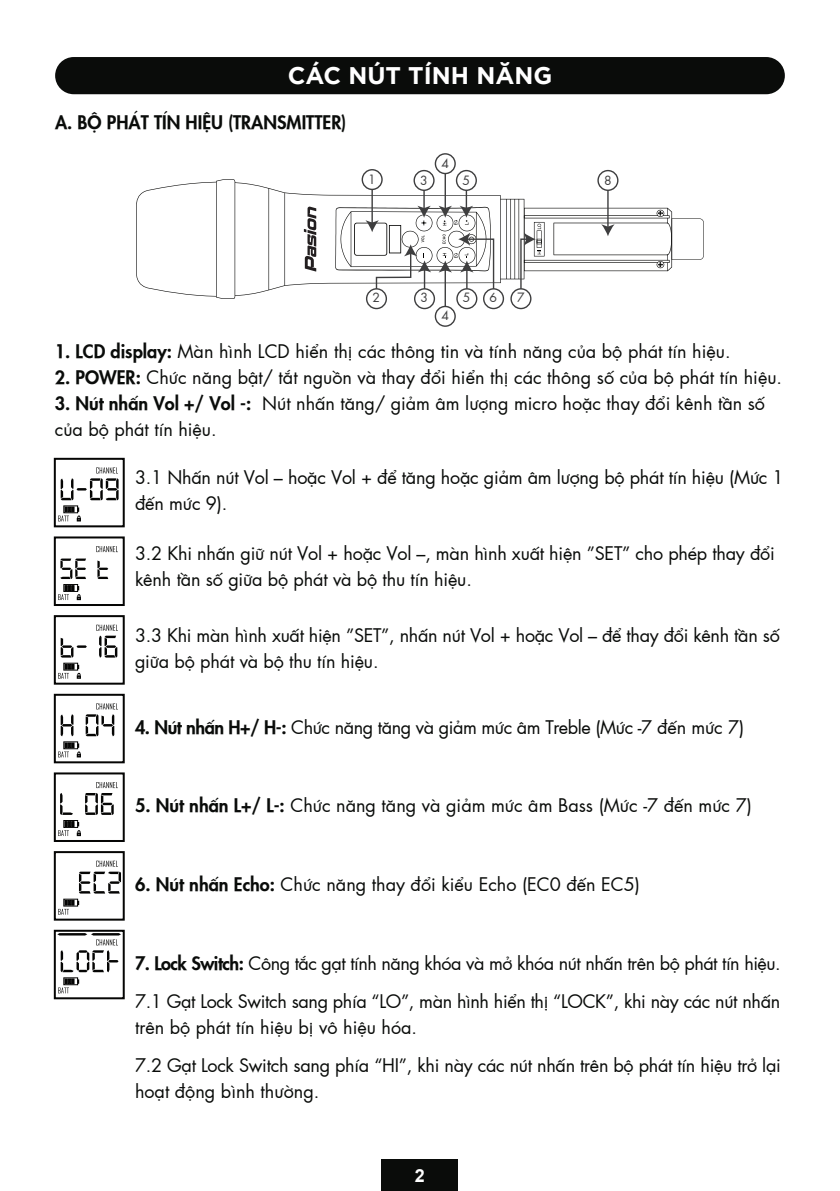
<style>
.page{position:relative;width:840px;height:1191px;background:#fff}
.page>*{position:absolute;margin:0;border:0;box-sizing:border-box;transform-origin:0 0}
.t1{font:700 24px "SVN Gotham";color:#fff}
.t2{font:18px/26px "SFU Futura";letter-spacing:-.015em;color:#0a0c0a}
.t3{font:800 18px "SFU Futura";color:#0a0c0a}
.t4{font:700 18px "Arial";color:#fff}
.t5{font:12.2px "SFU Futura";color:#3e3e3f}
.s1{font-weight:800}
</style>
<div class="page">
<div style="left:55px;top:57px;width:729px;height:37px;background:#0a0c0a;border-radius:19px"></div>
<div style="left:382px;top:1159px;width:76px;height:32px;background:#0a0c0a"></div>
<svg style="left:136px;top:179px;width:364px;height:120px"></svg>
<svg style="left:304px;top:206px;width:12px;height:65px"></svg>
<div style="left:361px;top:169px;width:21px;height:21px;border:1px solid #3e3e3f;border-radius:50%"></div>
<hr style="left:371px;top:189px;width:1px;height:35px;background:#3e3e3f">
<div style="left:413px;top:170px;width:21px;height:21px;border:1px solid #3e3e3f;border-radius:50%"></div>
<div style="left:434px;top:153px;width:21px;height:21px;border:1px solid #3e3e3f;border-radius:50%"></div>
<hr style="left:444px;top:173px;width:1px;height:36px;background:#3e3e3f">
<div style="left:366px;top:288px;width:21px;height:21px;border:1px solid #3e3e3f;border-radius:50%"></div>
<div style="left:414px;top:288px;width:21px;height:21px;border:1px solid #3e3e3f;border-radius:50%"></div>
<svg style="left:365px;top:190px;width:66px;height:100px"></svg>
<div style="left:455px;top:170px;width:21px;height:21px;border:1px solid #3e3e3f;border-radius:50%"></div>
<svg style="left:438px;top:190px;width:35px;height:36px"></svg>
<div style="left:597px;top:170px;width:21px;height:21px;border:1px solid #3e3e3f;border-radius:50%"></div>
<hr style="left:607px;top:190px;width:1px;height:38px;background:#3e3e3f">
<div style="left:456px;top:288px;width:21px;height:21px;border:1px solid #3e3e3f;border-radius:50%"></div>
<div style="left:482px;top:288px;width:22px;height:21px;border:1px solid #3e3e3f;border-radius:50%"></div>
<div style="left:510px;top:288px;width:21px;height:21px;border:1px solid #3e3e3f;border-radius:50%"></div>
<svg style="left:500px;top:199px;width:203px;height:91px"></svg>
<div style="left:434px;top:306px;width:21px;height:21px;border:1px solid #3e3e3f;border-radius:50%"></div>
<hr style="left:444px;top:269px;width:1px;height:37px;background:#3e3e3f">
<svg style="left:438px;top:232px;width:56px;height:58px"></svg>
<div style="left:54px;top:536px;width:71px;height:70px;background:#fff;border:2px solid #050504"></div>
<svg style="left:60px;top:558px;width:26px;height:21px"></svg>
<svg style="left:97px;top:560px;width:11px;height:19px"></svg>
<svg style="left:96px;top:546px;width:22px;height:6px"></svg>
<div style="left:64px;top:584px;width:14px;height:7px;border:1px solid #050504"></div>
<svg style="left:58px;top:585px;width:23px;height:15px"></svg>
<div style="left:54px;top:458px;width:71px;height:69px;background:#fff;border:2px solid #050504"></div>
<svg style="left:58px;top:507px;width:23px;height:14px"></svg>
<svg style="left:61px;top:467px;width:57px;height:33px"></svg>
<div style="left:54px;top:615px;width:71px;height:69px;background:#fff;border:2px solid #050504"></div>
<svg style="left:58px;top:664px;width:23px;height:15px"></svg>
<svg style="left:61px;top:638px;width:26px;height:19px"></svg>
<svg style="left:96px;top:624px;width:22px;height:33px"></svg>
<div style="left:54px;top:694px;width:71px;height:69px;background:#fff;border:2px solid #050504"></div>
<svg style="left:58px;top:743px;width:23px;height:14px"></svg>
<svg style="left:61px;top:714px;width:12px;height:22px"></svg>
<svg style="left:86px;top:703px;width:32px;height:33px"></svg>
<div style="left:54px;top:851px;width:71px;height:69px;background:#fff;border:2px solid #050504"></div>
<svg style="left:58px;top:900px;width:21px;height:14px"></svg>
<svg style="left:79px;top:860px;width:42px;height:33px"></svg>
<div style="left:54px;top:772px;width:71px;height:70px;background:#fff;border:2px solid #050504"></div>
<div style="left:64px;top:820px;width:14px;height:7px;border:1px solid #050504"></div>
<svg style="left:58px;top:821px;width:23px;height:15px"></svg>
<svg style="left:60px;top:793px;width:13px;height:22px"></svg>
<svg style="left:85px;top:782px;width:33px;height:33px"></svg>
<div style="left:54px;top:929px;width:71px;height:70px;background:#fff;border:2px solid #050504"></div>
<svg style="left:58px;top:978px;width:21px;height:15px"></svg>
<svg style="left:57px;top:933px;width:64px;height:39px"></svg>
<h1 class="t1" style="left:287px;top:56px;width:266px">CÁC NÚT TÍNH NĂNG</h1>
<p class="t3" style="left:55px;top:108px;width:292px">A. BỘ PHÁT TÍN HIỆU (TRANSMITTER)</p>
<p class="t5" style="left:368px;top:170px;width:9px">1</p>
<p class="t5" style="left:420px;top:171px;width:9px">3</p>
<p class="t5" style="left:441px;top:154px;width:9px">4</p>
<p class="t5" style="left:462px;top:171px;width:9px">5</p>
<p class="t5" style="left:603px;top:171px;width:9px">8</p>
<p class="t5" style="left:372px;top:288px;width:9px">2</p>
<p class="t5" style="left:420px;top:288px;width:9px">3</p>
<p class="t5" style="left:441px;top:306px;width:9px">4</p>
<p class="t5" style="left:462px;top:288px;width:9px">5</p>
<p class="t5" style="left:489px;top:288px;width:9px">6</p>
<p class="t5" style="left:516px;top:288px;width:9px">7</p>
<p class="t2" style="left:55px;top:337px;width:677px"><span class="s1">1. LCD display:</span> Màn hình LCD hiển thị các thông tin và tính năng của bộ phát tín hiệu.</p>
<p class="t2" style="left:55px;top:363px;width:728px"><span class="s1">2. POWER:</span> Chức năng bật/ tắt nguồn và thay đổi hiển thị các thông số của bộ phát tín hiệu.</p>
<p class="t2" style="left:55px;top:389px;width:711px"><span class="s1">3. Nút nhấn Vol +/ Vol -:</span> Nút nhấn tăng/ giảm âm lượng micro hoặc thay đổi kênh tần số của bộ phát tín hiệu.</p>
<p class="t2" style="left:135px;top:463px;width:650px">3.1 Nhấn nút Vol – hoặc Vol + để tăng hoặc giảm âm lượng bộ phát tín hiệu (Mức 1 đến mức 9).</p>
<p class="t2" style="left:135px;top:539px;width:641px">3.2 Khi nhấn giữ nút Vol + hoặc Vol –, màn hình xuất hiện ”SET” cho phép thay đổi kênh tần số giữa bộ phát và bộ thu tín hiệu.</p>
<p class="t2" style="left:135px;top:621px;width:646px">3.3 Khi màn hình xuất hiện ”SET”, nhấn nút Vol + hoặc Vol – để thay đổi kênh tần số giữa bộ phát và bộ thu tín hiệu.</p>
<p class="t2" style="left:135px;top:713px;width:610px"><span class="s1">4. Nút nhấn H+/ H-:</span> Chức năng tăng và giảm mức âm Treble (Mức -7 đến mức 7)</p>
<p class="t2" style="left:135px;top:791px;width:618px"><span class="s1">5. Nút nhấn L+/ L-:</span> Chức năng tăng và giảm mức âm Bass (Mức -7 đến mức 7)</p>
<p class="t2" style="left:135px;top:870px;width:506px"><span class="s1">6. Nút nhấn Echo:</span> Chức năng thay đổi kiểu Echo (EC0 đến EC5)</p>
<p class="t2" style="left:135px;top:942px;width:647px;line-height:38px"><span class="s1">7. Lock Switch:</span> Công tắc gạt tính năng khóa và mở khóa nút nhấn trên bộ phát tín hiệu.<br>7.1 Gạt Lock Switch sang phía “LO”, màn hình hiển thị “LOCK”, khi này các nút nhấn</p>
<p class="t2" style="left:135px;top:1006px;width:647px;line-height:38px">trên bộ phát tín hiệu bị vô hiệu hóa.<br>7.2 Gạt Lock Switch sang phía “HI”, khi này các nút nhấn trên bộ phát tín hiệu trở lại</p>
<p class="t2" style="left:135px;top:1076px;width:186px">hoạt động bình thường.</p>
<p class="t4" style="left:415px;top:1163px;width:12px">2</p>
</div>
